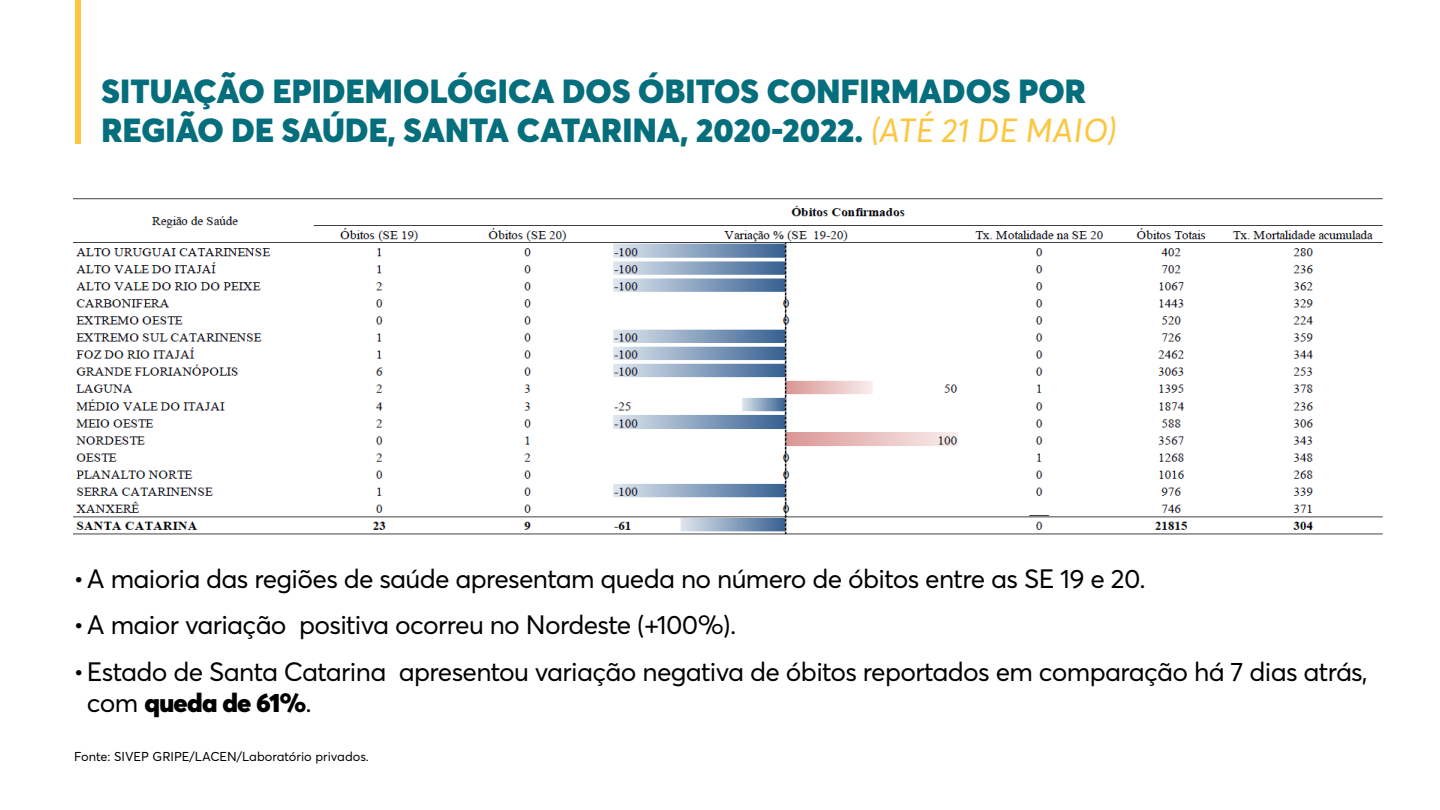
<style>
.page{position:relative;width:1440px;height:810px;background:#fff}
.page>*{position:absolute;margin:0;border:0;box-sizing:border-box;transform-origin:0 0}
.t1{font:900 33px/39px "Averta";letter-spacing:.005em;color:#056e7d}
.t2{font:26.25px/31.5px "Averta";letter-spacing:-.025em;color:#000}
.t3{font:12.75px "Averta";color:#000}
.s1{font-weight:400;font-style:italic;color:#fcc63f}
.s2{font-weight:900}
</style>
<div class="page">
<div style="left:75px;top:0;width:6px;height:144px;background:#fcc63f"></div>
<img style="left:73px;top:198px;width:1310px;height:337px">
<p class="t1" style="left:101px;top:71px;width:1017px">SITUAÇÃO EPIDEMIOLÓGICA DOS ÓBITOS CONFIRMADOS POR<br>REGIÃO DE SAÚDE, SANTA CATARINA, 2020-2022. <span class="s1">(ATÉ 21 DE MAIO)</span></p>
<p class="t2" style="left:73px;top:563px;width:1074px">•A maioria das regiões de saúde apresentam queda no número de óbitos entre as SE 19 e 20.</p>
<p class="t2" style="left:73px;top:609px;width:665px">•A maior variação positiva ocorreu no Nordeste (+100%).</p>
<p class="t2" style="left:87px;top:656px;width:1282px;text-indent:-13px">•Estado de Santa Catarina apresentou variação negativa de óbitos reportados em comparação há 7 dias atrás, com <span class="s2">queda de 61%</span>.</p>
<p class="t3" style="left:74px;top:749px;width:296px">Fonte: SIVEP GRIPE/LACEN/Laboratório privados.</p>
</div>
